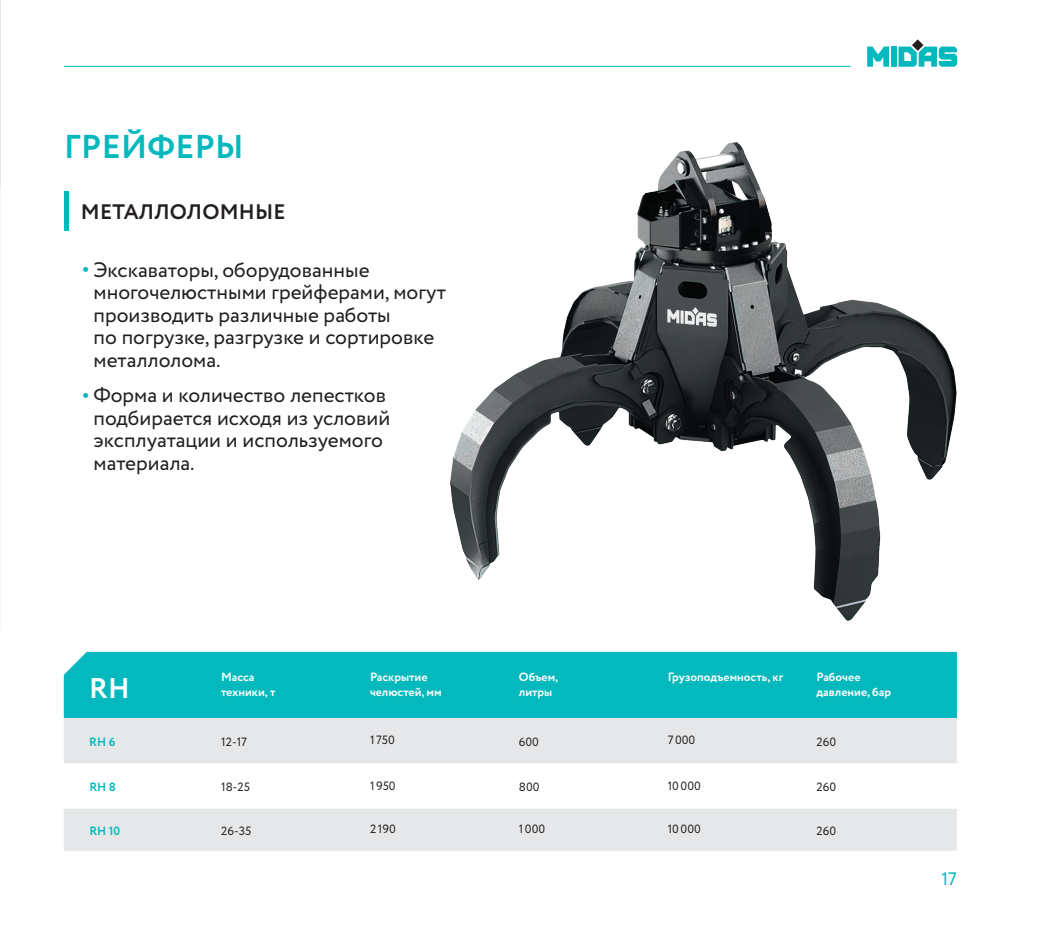
<style>
.page{position:relative;width:1042px;height:936px;background:#fff}
.page>*{position:absolute;margin:0;border:0;box-sizing:border-box;transform-origin:0 0}
.t1{font:700 33px "Circe";letter-spacing:.01em;color:#03b9bd}
.t2{font:700 28.5px "Circe";color:#fff}
.t3{font:21px/22.5px "Circe";color:#231f20}
.t4{font:700 21px "Circe";letter-spacing:.01em;color:#231f20}
.t5{font:18px "Circe";color:#03b9bd}
.t6{font:700 12px/14.4px "Circe";color:#fff}
.t7{font:12px "Circe";color:#231f20}
.t8{font:700 12px "Circe";color:#03b9bd}
.s1{font-weight:700;color:#03b9bd}
</style>
<div class="page">
<hr style="left:0;top:0;width:1px;height:186px;background:#e6e7e9">
<hr style="left:0;top:186px;width:1px;height:442px;background:#e6e7e9">
<div style="left:64px;top:651px;width:893px;height:67px;background:#03b9bd"></div>
<svg style="left:64px;top:718px;width:893px;height:132px;fill:#e6e7e9"></svg>
<svg style="left:64px;top:651px;width:23px;height:23px"></svg>
<img style="left:450px;top:142px;width:507px;height:478px">
<hr style="left:64px;top:191px;width:4px;height:40px;background:#03b9bd">
<hr style="left:64px;top:66px;width:786px;height:1px;background:#03b9bd">
<svg style="left:867px;top:47px;width:22px;height:20px"></svg>
<div style="left:891px;top:47px;width:5px;height:20px;background:#03b9bd"></div>
<svg style="left:898px;top:39px;width:59px;height:28px"></svg>
<h1 class="t1" style="left:64px;top:125px;width:181px">ГРЕЙФЕРЫ</h1>
<p class="t4" style="left:81px;top:198px;width:206px">МЕТАЛЛОЛОМНЫЕ</p>
<p class="t3" style="left:94px;top:259px;width:354px;text-indent:-11px"><span class="s1">•</span> Экскаваторы, оборудованные многочелюстными грейферами, могут производить различные работы<br>по погрузке, разгрузке и сортировке металлолома.</p>
<p class="t3" style="left:94px;top:384px;width:298px;text-indent:-11px"><span class="s1">•</span> Форма и количество лепестков подбирается исходя из условий эксплуатации и используемого материала.</p>
<h2 class="t2" style="left:89px;top:669px;width:42px">RH</h2>
<p class="t6" style="left:221px;top:670px;width:56px">Масса техники, т</p>
<p class="t6" style="left:370px;top:670px;width:73px">Раскрытие челюстей, мм</p>
<p class="t6" style="left:519px;top:670px;width:41px">Объем, литры</p>
<p class="t6" style="left:668px;top:670px;width:117px">Грузоподъемность, кг</p>
<p class="t6" style="left:816px;top:670px;width:76px">Рабочее давление, бар</p>
<p class="t8" style="left:89px;top:733px;width:28px">RH 6</p>
<p class="t7" style="left:221px;top:733px;width:27px">12-17</p>
<p class="t7" style="left:370px;top:732px;width:26px">1 750</p>
<p class="t7" style="left:519px;top:733px;width:22px">600</p>
<p class="t7" style="left:668px;top:732px;width:29px">7000</p>
<p class="t7" style="left:816px;top:733px;width:21px">260</p>
<p class="t8" style="left:89px;top:778px;width:28px">RH 8</p>
<p class="t7" style="left:221px;top:779px;width:30px">18-25</p>
<p class="t7" style="left:370px;top:777px;width:27px">1950</p>
<p class="t7" style="left:519px;top:779px;width:22px">800</p>
<p class="t7" style="left:668px;top:777px;width:35px">10000</p>
<p class="t7" style="left:816px;top:779px;width:21px">260</p>
<p class="t8" style="left:89px;top:822px;width:32px">RH 10</p>
<p class="t7" style="left:221px;top:822px;width:32px">26-35</p>
<p class="t7" style="left:370px;top:821px;width:27px">2190</p>
<p class="t7" style="left:519px;top:821px;width:28px">1000</p>
<p class="t7" style="left:668px;top:821px;width:35px">10000</p>
<p class="t7" style="left:816px;top:822px;width:21px">260</p>
<p class="t5" style="left:941px;top:866px;width:17px">17</p>
</div>
